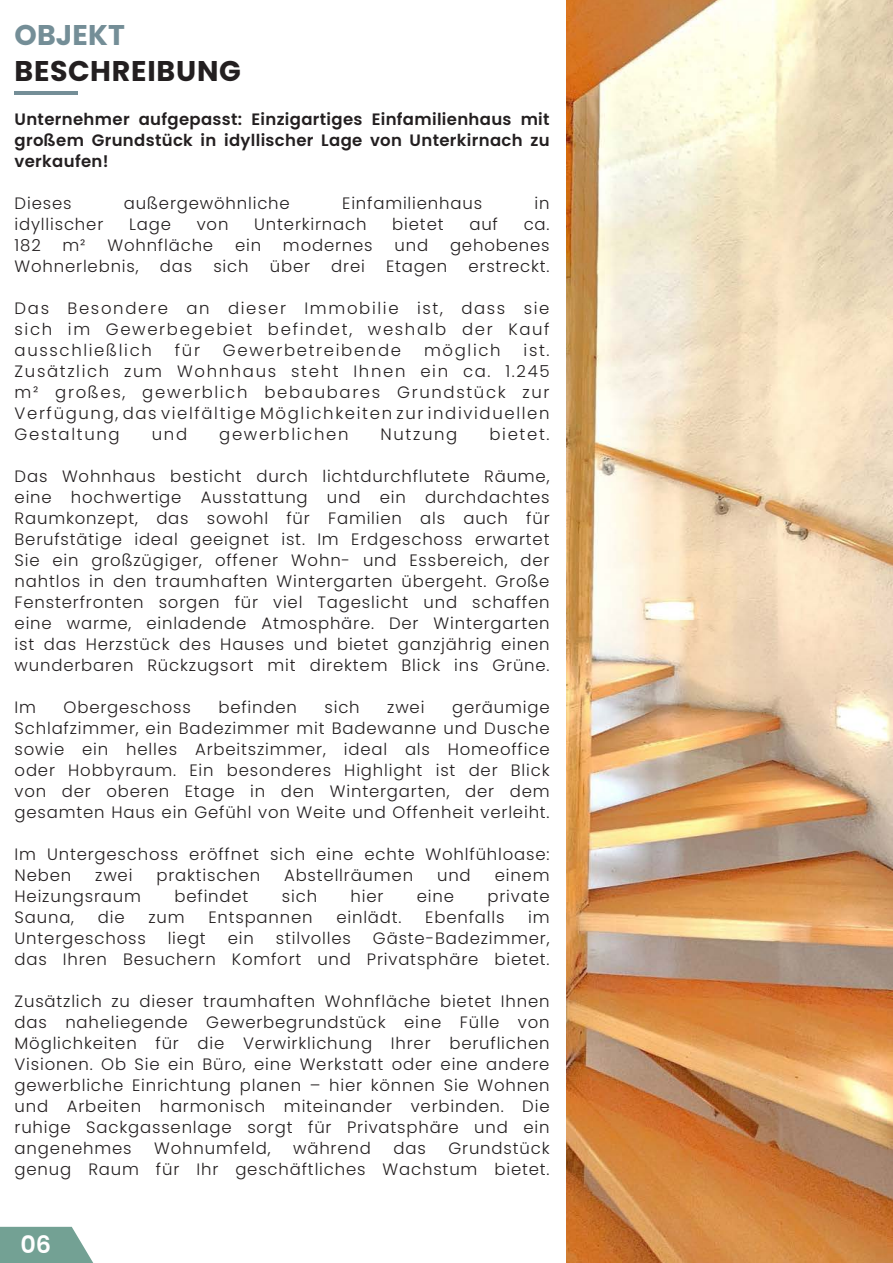
<style>
.page{position:relative;width:893px;height:1263px;background:#fff}
.page>*{position:absolute;margin:0;border:0;box-sizing:border-box;transform-origin:0 0}
.t1{font:700 28.5px "Poppins";letter-spacing:.025em;color:#231f20}
.t2{font:700 28.5px "Poppins";letter-spacing:.005em;color:#748e97}
.t3{font:600 24px "Poppins";color:#fff}
.t4{font:300 16.5px/21px "Poppins";letter-spacing:.05em;color:#231f20;text-align:justify}
.t5{font:600 16.5px/21px "Poppins";letter-spacing:.02em;color:#231f20;text-align:justify}
.t6{font:300 16.5px "Poppins";letter-spacing:.1em;color:#231f20}
</style>
<div class="page">
<img style="left:566px;top:0;width:327px;height:1263px">
<hr style="left:15px;top:91px;width:63px;height:4px;background:#748e97">
<svg style="left:0;top:1227px;width:93px;height:36px;background:#82ab9f"></svg>
<p class="t2" style="left:15px;top:18px;width:112px">OBJEKT</p>
<p class="t1" style="left:15px;top:54px;width:228px">BESCHREIBUNG</p>
<p class="t5" style="left:15px;top:108px;width:536px">Unternehmer aufgepasst: Einzigartiges Einfamilienhaus mit großem Grundstück in idyllischer Lage von Unterkirnach zu verkaufen!</p>
<p class="t4" style="left:15px;top:192px;width:58px">Dieses</p>
<p class="t4" style="left:124px;top:192px;width:167px">außergewöhnliche</p>
<p class="t4" style="left:342px;top:192px;width:141px">Einfamilienhaus</p>
<p class="t4" style="left:535px;top:192px;width:17px">in</p>
<p class="t4" style="left:15px;top:213px;width:90px">idyllischer</p>
<p class="t4" style="left:129px;top:213px;width:43px">Lage</p>
<p class="t4" style="left:197px;top:213px;width:33px">von</p>
<p class="t4" style="left:254px;top:213px;width:114px">Unterkirnach</p>
<p class="t4" style="left:392px;top:213px;width:53px">bietet</p>
<p class="t4" style="left:469px;top:213px;width:30px">auf</p>
<p class="t4" style="left:524px;top:213px;width:27px">ca.</p>
<p class="t4" style="left:15px;top:234px;width:28px">182</p>
<p class="t4" style="left:63px;top:234px;width:25px">m²</p>
<p class="t4" style="left:107px;top:234px;width:107px">Wohnfläche</p>
<p class="t4" style="left:235px;top:234px;width:28px">ein</p>
<p class="t4" style="left:283px;top:234px;width:91px">modernes</p>
<p class="t4" style="left:394px;top:234px;width:35px">und</p>
<p class="t4" style="left:450px;top:234px;width:101px">gehobenes</p>
<p class="t4" style="left:15px;top:255px;width:126px">Wohnerlebnis,</p>
<p class="t4" style="left:160px;top:255px;width:34px">das</p>
<p class="t4" style="left:213px;top:255px;width:37px">sich</p>
<p class="t4" style="left:270px;top:255px;width:42px">über</p>
<p class="t4" style="left:331px;top:255px;width:35px">drei</p>
<p class="t4" style="left:386px;top:255px;width:63px">Etagen</p>
<p class="t4" style="left:468px;top:255px;width:83px">erstreckt.</p>
<p class="t4" style="left:15px;top:297px;width:536px">Das Besondere an dieser Immobilie ist, dass sie sich im Gewerbegebiet befindet, weshalb der Kauf ausschließlich</p>
<p class="t4" style="left:175px;top:339px;width:27px">für</p>
<p class="t6" style="left:223px;top:340px;width:180px">Gewerbetreibende</p>
<p class="t6" style="left:424px;top:340px;width:78px">möglich</p>
<p class="t4" style="left:15px;top:339px;width:537px;text-indent:509px">ist.<br>Zusätzlich zum Wohnhaus steht Ihnen ein ca. 1.245 m² großes, gewerblich bebaubares Grundstück zur Verfügung, das vielfältige Möglichkeiten zur individuellen Gestaltung</p>
<p class="t4" style="left:152px;top:423px;width:37px">und</p>
<p class="t6" style="left:219px;top:424px;width:131px">gewerblichen</p>
<p class="t6" style="left:381px;top:424px;width:78px">Nutzung</p>
<p class="t4" style="left:489px;top:423px;width:62px">bietet.</p>
<p class="t4" style="left:15px;top:465px;width:537px">Das Wohnhaus besticht durch lichtdurchflutete Räume, eine hochwertige Ausstattung und ein durchdachtes Raumkonzept, das sowohl für Familien als auch für Berufstätige ideal geeignet ist. Im Erdgeschoss erwartet Sie ein großzügiger, offener Wohn- und Essbereich, der nahtlos in den traumhaften Wintergarten übergeht. Große Fensterfronten sorgen für viel Tageslicht und schaffen eine warme, einladende Atmosphäre. Der Wintergarten ist das Herzstück des Hauses und bietet ganzjährig einen wunderbaren Rückzugsort mit direktem Blick ins Grüne.</p>
<p class="t4" style="left:15px;top:696px;width:23px">Im</p>
<p class="t4" style="left:64px;top:696px;width:129px">Obergeschoss</p>
<p class="t4" style="left:218px;top:696px;width:80px">befinden</p>
<p class="t4" style="left:324px;top:696px;width:37px">sich</p>
<p class="t4" style="left:387px;top:696px;width:39px">zwei</p>
<p class="t4" style="left:15px;top:696px;width:537px;text-indent:437px">geräumige Schlafzimmer, ein Badezimmer mit Badewanne und Dusche sowie ein helles Arbeitszimmer, ideal als Homeoffice oder Hobbyraum. Ein besonderes Highlight ist der Blick von der oberen Etage in den Wintergarten, der dem gesamten Haus ein Gefühl von Weite und Offenheit verleiht.</p>
<p class="t4" style="left:15px;top:843px;width:536px">Im Untergeschoss eröffnet sich eine echte Wohlfühloase:<br>Neben</p>
<p class="t4" style="left:95px;top:864px;width:39px">zwei</p>
<p class="t4" style="left:156px;top:864px;width:105px">praktischen</p>
<p class="t4" style="left:284px;top:864px;width:131px">Abstellräumen</p>
<p class="t4" style="left:437px;top:864px;width:35px">und</p>
<p class="t4" style="left:495px;top:864px;width:56px">einem</p>
<p class="t4" style="left:15px;top:886px;width:128px">Heizungsraum</p>
<p class="t4" style="left:174px;top:886px;width:76px">befindet</p>
<p class="t4" style="left:282px;top:886px;width:37px">sich</p>
<p class="t4" style="left:351px;top:886px;width:34px">hier</p>
<p class="t4" style="left:417px;top:886px;width:39px">eine</p>
<p class="t4" style="left:487px;top:886px;width:64px">private</p>
<p class="t4" style="left:15px;top:907px;width:61px">Sauna,</p>
<p class="t4" style="left:98px;top:907px;width:28px">die</p>
<p class="t4" style="left:148px;top:907px;width:38px">zum</p>
<p class="t4" style="left:208px;top:907px;width:106px">Entspannen</p>
<p class="t4" style="left:336px;top:907px;width:67px">einlädt.</p>
<p class="t4" style="left:425px;top:907px;width:81px">Ebenfalls</p>
<p class="t4" style="left:528px;top:907px;width:23px">im</p>
<p class="t4" style="left:15px;top:928px;width:133px">Untergeschoss</p>
<p class="t4" style="left:168px;top:928px;width:40px">liegt</p>
<p class="t4" style="left:228px;top:928px;width:28px">ein</p>
<p class="t4" style="left:276px;top:928px;width:77px">stilvolles</p>
<p class="t4" style="left:15px;top:928px;width:536px;text-align:right">Gäste-Badezimmer,<br>das Ihren Besuchern Komfort und Privatsphäre bietet.</p>
<p class="t4" style="left:15px;top:991px;width:536px">Zusätzlich zu dieser traumhaften Wohnfläche bietet Ihnen das naheliegende Gewerbegrundstück eine Fülle von Möglichkeiten für die Verwirklichung Ihrer beruflichen Visionen. Ob Sie ein Büro, eine Werkstatt oder eine andere gewerbliche Einrichtung planen – hier können Sie Wohnen und Arbeiten harmonisch miteinander verbinden. Die ruhige Sackgassenlage sorgt für Privatsphäre und ein angenehmes</p>
<p class="t4" style="left:154px;top:1138px;width:118px">Wohnumfeld,</p>
<p class="t4" style="left:293px;top:1138px;width:79px">während</p>
<p class="t4" style="left:394px;top:1138px;width:34px">das</p>
<p class="t4" style="left:15px;top:1138px;width:537px;text-align:right">Grundstück<br>genug Raum für Ihr geschäftliches Wachstum bietet.</p>
<p class="t3" style="left:21px;top:1231px;width:32px">06</p>
</div>
